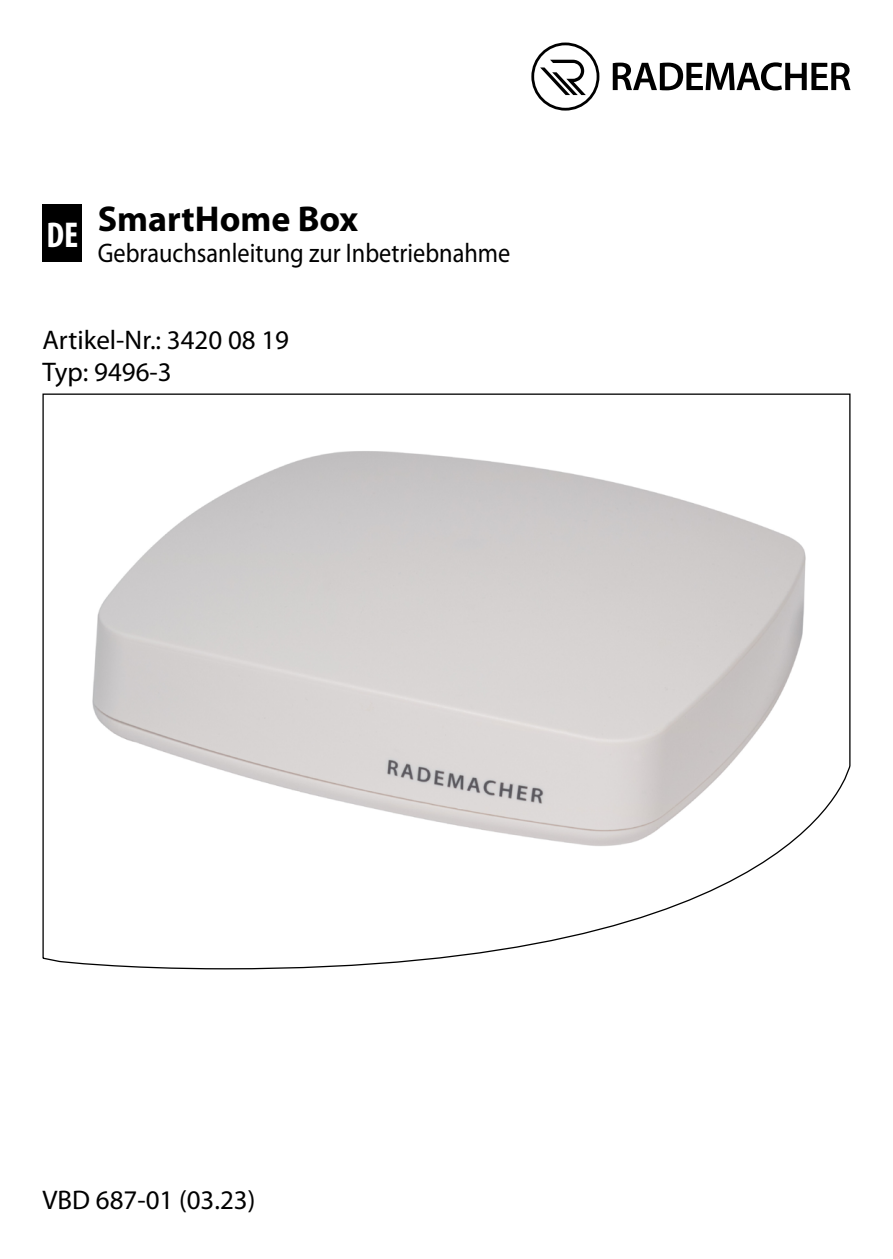
<style>
.page{position:relative;width:893px;height:1259px;background:#fff}
.page>*{position:absolute;margin:0;border:0;box-sizing:border-box;transform-origin:0 0}
.t1{font:700 36px "Myriad Pro";color:#000}
.t2{font:27px "Myriad Pro";color:#000}
.t3{font:27px "Myriad Pro";color:#000;scale:.9 1}
.s1{font-stretch:condensed;color:#fff}
</style>
<div class="page">
<div style="left:42px;top:204px;width:40px;height:58px;background:#000"></div>
<svg style="left:42px;top:393px;width:808px;height:576px"></svg>
<img style="left:65px;top:442px;width:765px;height:415px">
<svg style="left:613px;top:62px;width:237px;height:28px"></svg>
<svg style="left:531px;top:43px;width:68px;height:68px"></svg>
<h1 class="t1" style="left:47px;top:199px;width:313px"><span class="s1">DE</span> SmartHome Box</h1>
<p class="t3" style="left:98px;top:238px;width:460px">Gebrauchsanleitung zur Inbetriebnahme</p>
<p class="t2" style="left:42px;top:325px;width:248px">Artikel-Nr.: 3420 08 19</p>
<p class="t2" style="left:42px;top:357px;width:131px">Typ: 9496-3</p>
<p class="t2" style="left:42px;top:1184px;width:215px">VBD 687-01 (03.23)</p>
</div>
